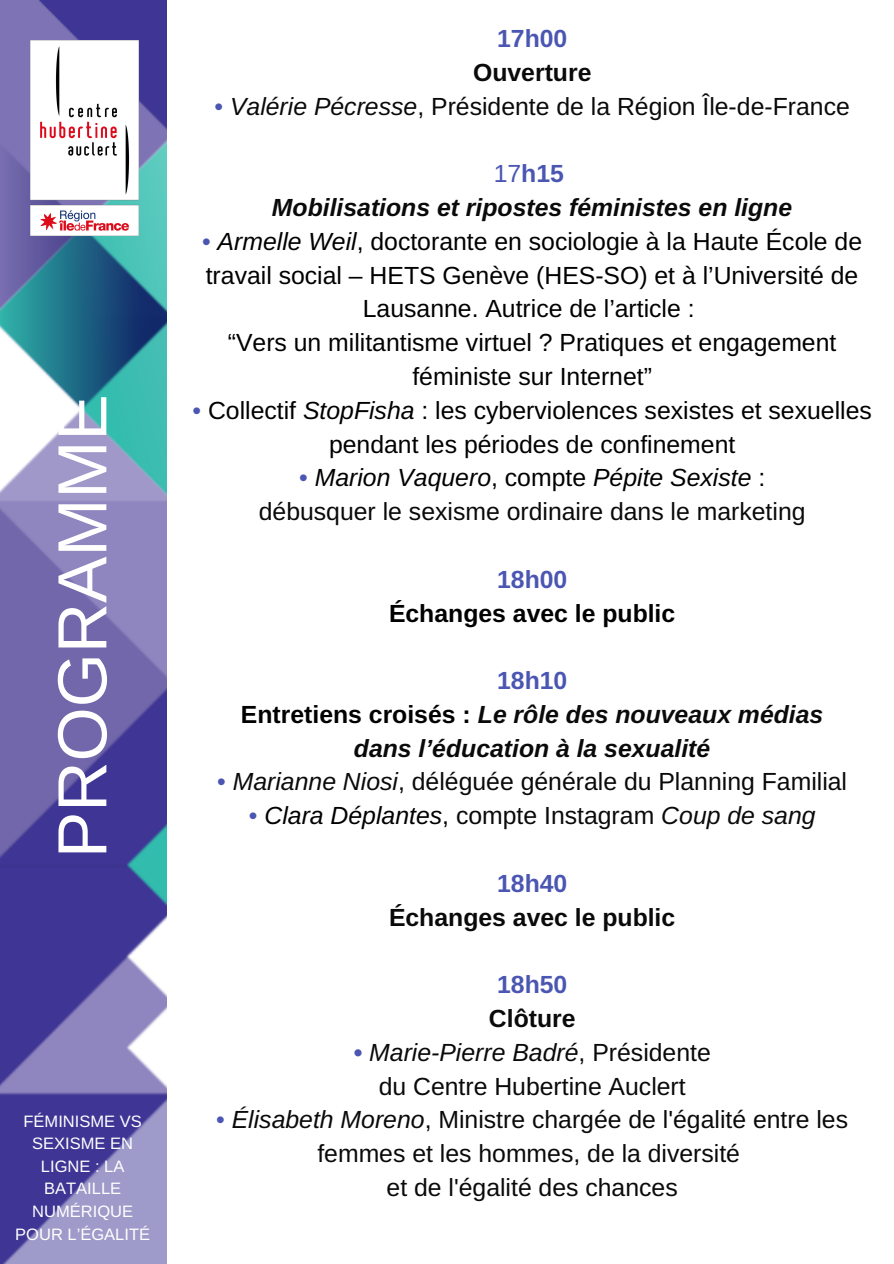
<style>
.page{position:relative;width:894px;height:1264px;background:#fff}
.page>*{position:absolute;margin:0;border:0;box-sizing:border-box;transform-origin:0 0}
.t1{font:69.6px "Arimo";color:#fff}
.t2{font:24.75px/33.8px "Arimo";color:#0a0a0a;text-align:center}
.t3{font:24.75px/33.8px "Arimo";color:#000;text-align:center}
.t4{font:italic 700 24.75px "Arimo";color:#0a0a0a}
.t5{font:700 24.75px "Arimo";color:#0a0a0a}
.t6{font:italic 24.75px "Arimo";color:#000}
.t7{font:700 24.75px "Arimo";color:#4a56b2}
.t8{font:italic 24.75px "Arimo";color:#0a0a0a}
.t9{font:700 24.75px "Arimo";color:#000}
.t10{font:16.5px/22.5px "Arimo";color:#fff;text-align:center}
.s1{color:#4a56b2}
.s2{font-style:italic}
.s3{font-weight:400}
.s4{font-style:normal;color:#4a56b2}
.s5{font-style:normal}
.s6{font-style:normal;color:#000}
.s7{font-style:italic;color:#000}
.s8{color:#000}
.s9{font-weight:700;font-style:normal;color:#4a56b2}
</style>
<div class="page">
<img style="left:0;top:0;width:167px;height:1263px">
<img style="left:30px;top:40px;width:108px;height:195px">
<p class="t1" style="left:43px;top:858px;width:465px;rotate:-90deg">PROGRAMME</p>
<p class="t10" style="left:15px;top:1109px;width:136px">FÉMINISME VS<br>SEXISME EN<br>LIGNE : LA<br>BATAILLE<br>NUMÉRIQUE<br>POUR L’ÉGALITÉ</p>
<p class="t7" style="left:497px;top:25px;width:72px">17h00</p>
<p class="t5" style="left:473px;top:58px;width:120px">Ouverture</p>
<p class="t2" style="left:214px;top:89px;width:636px"><span class="s1">•</span> <span class="s2">Valérie Pécresse</span>, Présidente de la Région Île-de-France</p>
<p class="t7" style="left:493px;top:160px;width:72px"><span class="s3">17</span>h15</p>
<p class="t4" style="left:272px;top:193px;width:521px">Mobilisations et ripostes féministes en ligne</p>
<p class="t3" style="left:202px;top:224px;width:661px"><span class="s1">•</span> <span class="s2">Armelle Weil</span>, doctorante en sociologie à la Haute École de travail social – HETS Genève (HES-SO) et à l’Université de<br>Lausanne. Autrice de l’article :</p>
<p class="t3" style="left:228px;top:326px;width:610px">“Vers un militantisme virtuel ? Pratiques et engagement féministe sur Internet”</p>
<p class="t3" style="left:192px;top:393px;width:680px"><span class="s1">•</span> Collectif <span class="s2">StopFisha</span> : les cyberviolences sexistes et sexuelles pendant les périodes de confinement</p>
<p class="t6" style="left:299px;top:464px;width:467px"><span class="s4">•</span> Marion Vaquero<span class="s5">, compte</span> Pépite Sexiste <span class="s5">:</span></p>
<p class="t2" style="left:259px;top:494px;width:548px">débusquer le sexisme ordinaire dans le marketing</p>
<p class="t7" style="left:497px;top:565px;width:72px">18h00</p>
<p class="t9" style="left:389px;top:599px;width:288px">Échanges avec le public</p>
<p class="t7" style="left:497px;top:666px;width:72px">18h10</p>
<p class="t4" style="left:241px;top:700px;width:583px"><span class="s6">Entretiens croisés :</span> Le rôle des nouveaux médias</p>
<p class="t4" style="left:354px;top:734px;width:358px">dans l’éducation à la sexualité</p>
<p class="t2" style="left:217px;top:765px;width:631px"><span class="s1">•</span> <span class="s2">Marianne Niosi</span>, déléguée générale du Planning Familial</p>
<p class="t2" style="left:249px;top:798px;width:568px"><span class="s1">•</span> <span class="s7">Clara Déplantes</span><span class="s8">,</span> compte Instagram <span class="s2">Coup de sang</span></p>
<p class="t7" style="left:497px;top:869px;width:72px">18h40</p>
<p class="t5" style="left:389px;top:903px;width:288px">Échanges avec le public</p>
<p class="t7" style="left:497px;top:970px;width:72px">18h50</p>
<p class="t5" style="left:489px;top:1004px;width:88px">Clôture</p>
<p class="t8" style="left:353px;top:1038px;width:358px"><span class="s9">•</span> Marie-Pierre Badré<span class="s5">, Présidente</span></p>
<p class="t2" style="left:378px;top:1069px;width:308px">du Centre Hubertine Auclert</p>
<p class="t2" style="left:216px;top:1102px;width:633px"><span class="s1">•</span> <span class="s2">Élisabeth Moreno</span>, Ministre chargée de l'égalité entre les femmes et les hommes, de la diversité</p>
<p class="t2" style="left:386px;top:1170px;width:292px">et de l'égalité des chances</p>
</div>
